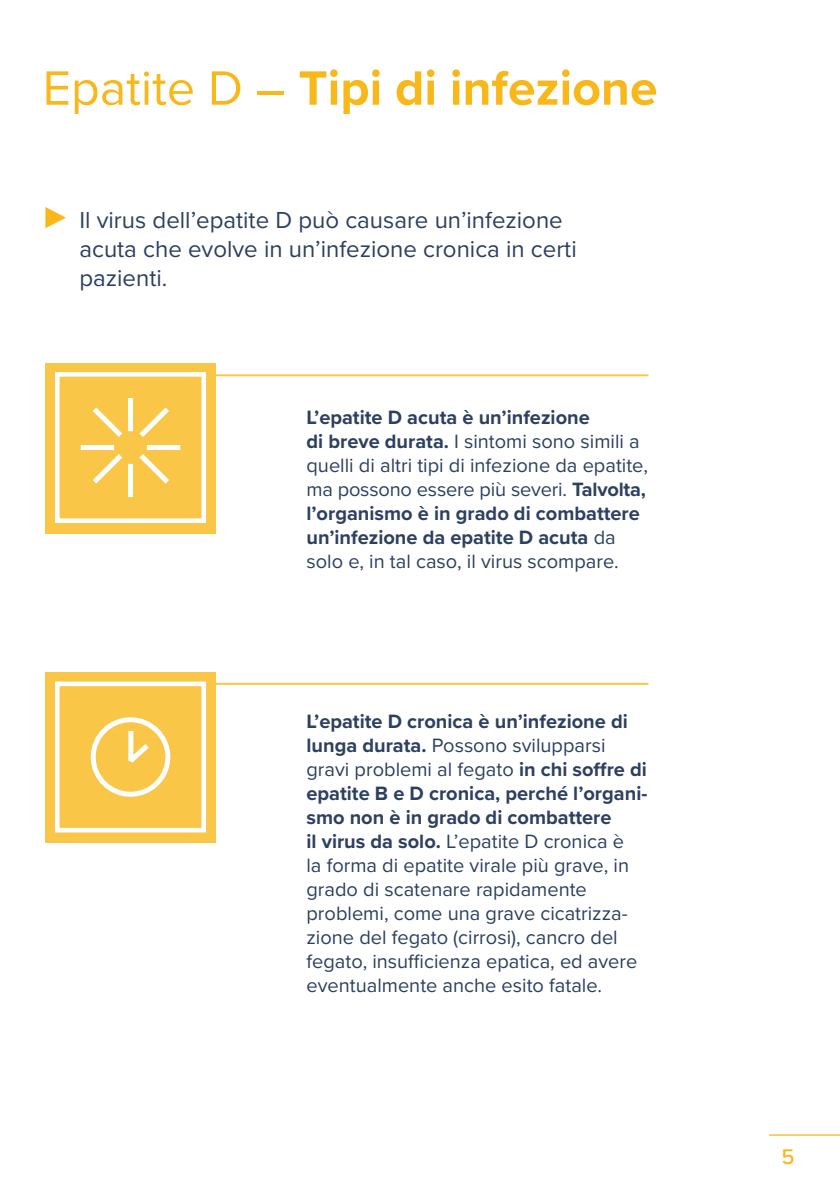
<style>
.page{position:relative;width:840px;height:1191px;background:#fff}
.page>*{position:absolute;margin:0;border:0;box-sizing:border-box;transform-origin:0 0}
.t1{font:700 50px "Proxima Nova";color:#f8b81a}
.t2{font:24px/29px "Proxima Nova";color:#2d4060}
.t3{font:500 22px "Proxima Nova";color:#f8b81a}
.t4{font:20px/24px "Proxima Nova";color:#2d4060}
.s1{font-weight:400}
.s2{font-weight:700}
</style>
<div class="page">
<hr style="left:768px;top:1134px;width:71px;height:1px;background:#f8b81a">
<hr style="left:215px;top:374px;width:433px;height:2px;background:#f8b81a">
<svg style="left:45px;top:207px;width:21px;height:21px"></svg>
<div style="left:45px;top:363px;width:170px;height:170px;background:#f9c647"></div>
<div style="left:45px;top:672px;width:170px;height:170px;background:#f9c647"></div>
<div style="left:128px;top:398px;width:5px;height:33px;background:#fff"></div>
<div style="left:81px;top:445px;width:33px;height:5px;background:#fff"></div>
<div style="left:128px;top:464px;width:5px;height:33px;background:#fff"></div>
<div style="left:147px;top:445px;width:33px;height:5px;background:#fff"></div>
<svg style="left:93px;top:407px;width:30px;height:30px"></svg>
<svg style="left:93px;top:449px;width:30px;height:35px"></svg>
<svg style="left:139px;top:449px;width:30px;height:35px"></svg>
<svg style="left:139px;top:407px;width:30px;height:30px"></svg>
<div style="left:91px;top:717px;width:79px;height:79px;border:5px solid #fff;border-radius:50%"></div>
<svg style="left:128px;top:726px;width:26px;height:37px"></svg>
<hr style="left:215px;top:683px;width:433px;height:2px;background:#f8b81a">
<div style="left:55px;top:372px;width:151px;height:151px;border:5px solid #fff"></div>
<div style="left:55px;top:681px;width:151px;height:151px;border:5px solid #fff"></div>
<h1 class="t1" style="left:43px;top:51px;width:616px"><span class="s1">Epatite D –</span> Tipi di infezione</h1>
<p class="t2" style="left:79px;top:205px;width:498px">Il virus dell’epatite D può causare un’infezione acuta che evolve in un’infezione cronica in certi pazienti.</p>
<p class="t4" style="left:306px;top:404px;width:343px"><span class="s2">L’epatite D acuta è un’infezione<br>di breve durata.</span> I sintomi sono simili a quelli di altri tipi di infezione da epatite, ma possono essere più severi. <span class="s2">Talvolta, l’organismo è in grado di combattere un’infezione da epatite D acuta</span> da solo e, in tal caso, il virus scompare.</p>
<p class="t4" style="left:306px;top:708px;width:342px"><span class="s2">L’epatite D cronica è un’infezione di lunga durata.</span> Possono svilupparsi gravi problemi al fegato <span class="s2">in chi soffre di epatite B e D cronica, perché l’organi&shy;smo non è in grado di combattere<br>il virus da solo.</span> L’epatite D cronica è<br>la forma di epatite virale più grave, in grado di scatenare rapidamente problemi, come una grave cicatrizza&shy;zione del fegato (cirrosi), cancro del fegato, insufficienza epatica, ed avere eventualmente anche esito fatale.</p>
<p class="t3" style="left:781px;top:1139px;width:15px">5</p>
</div>
